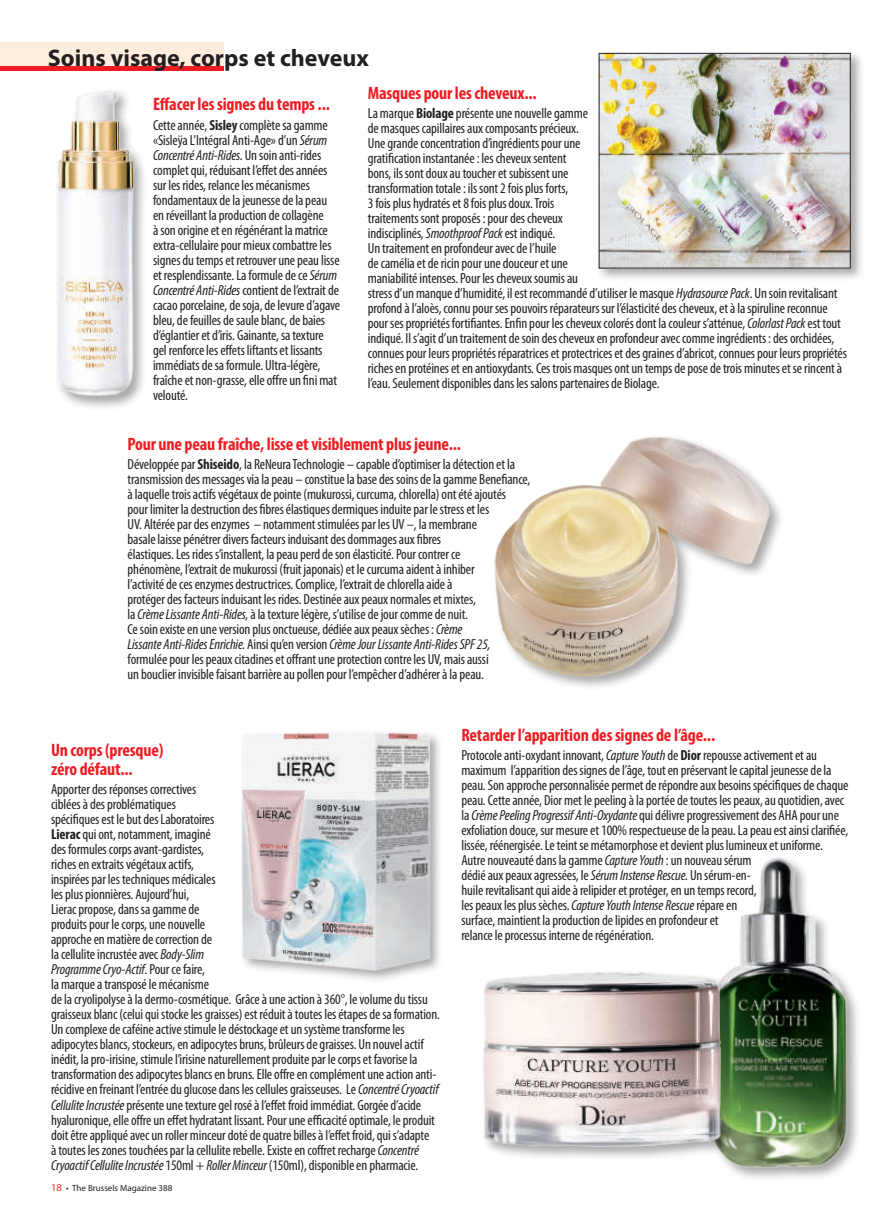
<style>
.page{position:relative;width:893px;height:1212px;background:#fff}
.page>*{position:absolute;margin:0;border:0;box-sizing:border-box;transform-origin:0 0}
.t1{font:700 24px "Myriad Pro";color:#231f20}
.t2{font:700 condensed 18px/19.5px "Myriad Pro";letter-spacing:-.01em;color:#ee1d23}
.t3{font:condensed 14.7px/15px "Myriad Pro";letter-spacing:-.01em;color:#231f20}
.t4{font:9px "Myriad Pro";color:#231f20}
.s1{font-weight:700}
.s2{font-style:italic}
.s3{font-size:10.5px;color:#ee1d23}
</style>
<div class="page">
<div style="left:492px;top:434px;width:292px;height:257px;background:#231f20;opacity:.4"></div>
<img style="left:493px;top:436px;width:278px;height:243px">
<div style="left:596px;top:50px;width:268px;height:232px;background:#231f20;opacity:.4"></div>
<img style="left:601px;top:55px;width:247px;height:211px">
<div style="left:0;top:43px;width:223px;height:25px;background:#feeddc"></div>
<hr style="left:0;top:66px;width:223px;height:4px;background:#ee1d23">
<div style="left:239px;top:730px;width:205px;height:253px;background:#231f20;opacity:.4"></div>
<img style="left:239px;top:730px;width:201px;height:245px">
<div style="left:55px;top:88px;width:93px;height:323px;background:#231f20;opacity:.4"></div>
<img style="left:55px;top:88px;width:88px;height:312px">
<div style="left:707px;top:855px;width:154px;height:327px;background:#231f20;opacity:.4"></div>
<img style="left:707px;top:855px;width:143px;height:314px">
<div style="left:481px;top:969px;width:254px;height:192px;background:#231f20;opacity:.4"></div>
<img style="left:481px;top:969px;width:242px;height:178px">
<h1 class="t1" style="left:48px;top:42px;width:323px">Soins visage, corps et cheveux</h1>
<p class="t2" style="left:153px;top:94px;width:178px">Effacer les signes du temps ...</p>
<p class="t3" style="left:153px;top:117px;width:189px">Cette année, <span class="s1">Sisley</span> complète sa gamme «Sisleÿa L’Intégral Anti-Age» d’un <span class="s2">Sérum Concentré Anti-Rides.</span> Un soin anti-rides complet qui, réduisant l’effet des années sur les rides, relance les mécanismes fondamentaux de la jeunesse de la peau en réveillant la production de collagène<br>à son origine et en régénérant la matrice extra-cellulaire pour mieux combattre les signes du temps et retrouver une peau lisse et resplendissante. La formule de ce <span class="s2">Sérum Concentré Anti-Rides</span> contient de l’extrait de cacao porcelaine, de soja, de levure d’agave bleu, de feuilles de saule blanc, de baies d’églantier et d’iris. Gainante, sa texture gel renforce les effets liftants et lissants immédiats de sa formule. Ultra-légère, fraîche et non-grasse, elle offre un fini mat velouté.</p>
<p class="t2" style="left:368px;top:82px;width:170px">Masques pour les cheveux...</p>
<p class="t3" style="left:368px;top:105px;width:481px">La marque <span class="s1">Biolage</span> présente une nouvelle gamme<br>de masques capillaires aux composants précieux.<br>Une grande concentration d’ingrédients pour une<br>gratification instantanée : les cheveux sentent<br>bons, ils sont doux au toucher et subissent une<br>transformation totale : ils sont 2 fois plus forts,<br>3 fois plus hydratés et 8 fois plus doux. Trois<br>traitements sont proposés : pour des cheveux<br>indisciplinés, <span class="s2">Smoothproof Pack</span> est indiqué.<br>Un traitement en profondeur avec de l’huile<br>de camélia et de ricin pour une douceur et une<br>maniabilité intenses. Pour les cheveux soumis au<br>stress d’un manque d’humidité, il est recommandé d’utiliser le masque <span class="s2">Hydrasource Pack</span>. Un soin revitalisant profond à l’aloès, connu pour ses pouvoirs réparateurs sur l’élasticité des cheveux, et à la spiruline reconnue pour ses propriétés fortifiantes. Enfin pour les cheveux colorés dont la couleur s’atténue, <span class="s2">Colorlast Pack</span> est tout indiqué. Il s’agit d’un traitement de soin des cheveux en profondeur avec comme ingrédients : des orchidées, connues pour leurs propriétés réparatrices et protectrices et des graines d’abricot, connues pour leurs propriétés riches en protéines et en antioxydants. Ces trois masques ont un temps de pose de trois minutes et se rincent à l’eau. Seulement disponibles dans les salons partenaires de Biolage.</p>
<p class="t2" style="left:128px;top:434px;width:335px">Pour une peau fraîche, lisse et visiblement plus jeune...</p>
<p class="t3" style="left:128px;top:456px;width:404px">Développée par <span class="s1">Shiseido</span>, la ReNeura Technologie – capable d’optimiser la détection et la transmission des messages via la peau – constitue la base des soins de la gamme Benefiance, à laquelle trois actifs végétaux de pointe (mukurossi, curcuma, chlorella) ont été ajoutés<br>pour limiter la destruction des fibres élastiques dermiques induite par le stress et les<br>UV. Altérée par des enzymes – notamment stimulées par les UV –, la membrane<br>basale laisse pénétrer divers facteurs induisant des dommages aux fibres<br>élastiques. Les rides s’installent, la peau perd de son élasticité. Pour contrer ce<br>phénomène, l’extrait de mukurossi (fruit japonais) et le curcuma aident à inhiber<br>l’activité de ces enzymes destructrices. Complice, l’extrait de chlorella aide à<br>protéger des facteurs induisant les rides. Destinée aux peaux normales et mixtes,<br>la <span class="s2">Crème Lissante Anti-Rides,</span> à la texture légère,s’utilise de jour comme de nuit.<br>Ce soin existe en une version plus onctueuse, dédiée aux peaux sèches : <span class="s2">Crème<br>Lissante Anti-Rides Enrichie.</span> Ainsi qu’en version <span class="s2">Crème Jour Lissante Anti-Rides SPF 25, </span>formulée pour les peaux citadines et offrant une protection contre les UV, mais aussi<br>un bouclier invisible faisant barrière au pollen pour l’empêcher d’adhérer à la peau.</p>
<p class="t2" style="left:51px;top:739px;width:114px">Un corps (presque) zéro défaut...</p>
<p class="t3" style="left:51px;top:782px;width:390px">Apporter des réponses correctives<br>ciblées à des problématiques<br>spécifiques est le but des Laboratoires<br><span class="s1">Lierac</span> qui ont, notamment, imaginé<br>des formules corps avant-gardistes,<br>riches en extraits végétaux actifs,<br>inspirées par les techniques médicales<br>les plus pionnières. Aujourd’hui,<br>Lierac propose, dans sa gamme de<br>produits pour le corps, une nouvelle<br>approche en matière de correction de<br>la cellulite incrustée avec <span class="s2">Body-Slim<br>Programme Cryo-Actif</span>. Pour ce faire,<br>la marque a transposé le mécanisme<br>de la cryolipolyse à la dermo-cosmétique. Grâce à une action à 360°, le volume du tissu graisseux blanc (celui qui stocke les graisses) est réduit à toutes les étapes de sa formation.<br>Un complexe de caféine active stimule le déstockage et un système transforme les adipocytes blancs, stockeurs, en adipocytes bruns, brûleurs de graisses. Un nouvel actif inédit, la pro-irisine, stimule l’irisine naturellement produite par le corps et favorise la transformation des adipocytes blancs en bruns. Elle offre en complément une action anti&shy;récidive en freinant l’entrée du glucose dans les cellules graisseuses. Le <span class="s2">Concentré Cryoactif Cellulite Incrustée</span> présente une texture gel rosé à l’effet froid immédiat. Gorgée d’acide hyaluronique, elle offre un effet hydratant lissant. Pour une efficacité optimale, le produit doit être appliqué avec un roller minceur doté de quatre billes à l’effet froid, qui s’adapte<br>à toutes les zones touchées par la cellulite rebelle. Existe en coffret recharge <span class="s2">Concentré Cryoactif Cellulite Incrustée</span> 150ml + <span class="s2">Roller Minceur</span> (150ml), disponible en pharmacie.</p>
<p class="t4" style="left:51px;top:1182px;width:123px"><span class="s3">18</span> • The Brussels Magazine 388</p>
<p class="t2" style="left:461px;top:724px;width:255px">Retarder l’apparition des signes de l’âge...</p>
<p class="t3" style="left:461px;top:747px;width:388px">Protocole anti-oxydant innovant, <span class="s2">Capture Youth</span> de <span class="s1">Dior</span> repousse activement et au maximum l’apparition des signes de l’âge, tout en préservant le capital jeunesse de la peau. Son approche personnalisée permet de répondre aux besoins spécifiques de chaque peau. Cette année, Dior met le peeling à la portée de toutes les peaux, au quotidien, avec la <span class="s2">Crème Peeling Progressif Anti-Oxydante</span> qui délivre progressivement des AHA pour une exfoliation douce, sur mesure et 100% respectueuse de la peau. La peau est ainsi clarifiée, lissée, réénergisée. Le teint se métamorphose et devient plus lumineux et uniforme.<br>Autre nouveauté dans la gamme <span class="s2">Capture Youth</span> : un nouveau sérum<br>dédié aux peaux agressées, le <span class="s2">Sérum Instense Rescue.</span> Un sérum-en-<br>huile revitalisant qui aide à relipider et protéger, en un temps record,<br>les peaux les plus sèches. <span class="s2">Capture Youth Intense Rescue</span> répare en<br>surface, maintient la production de lipides en profondeur et<br>relance le processus interne de régénération.</p>
</div>
